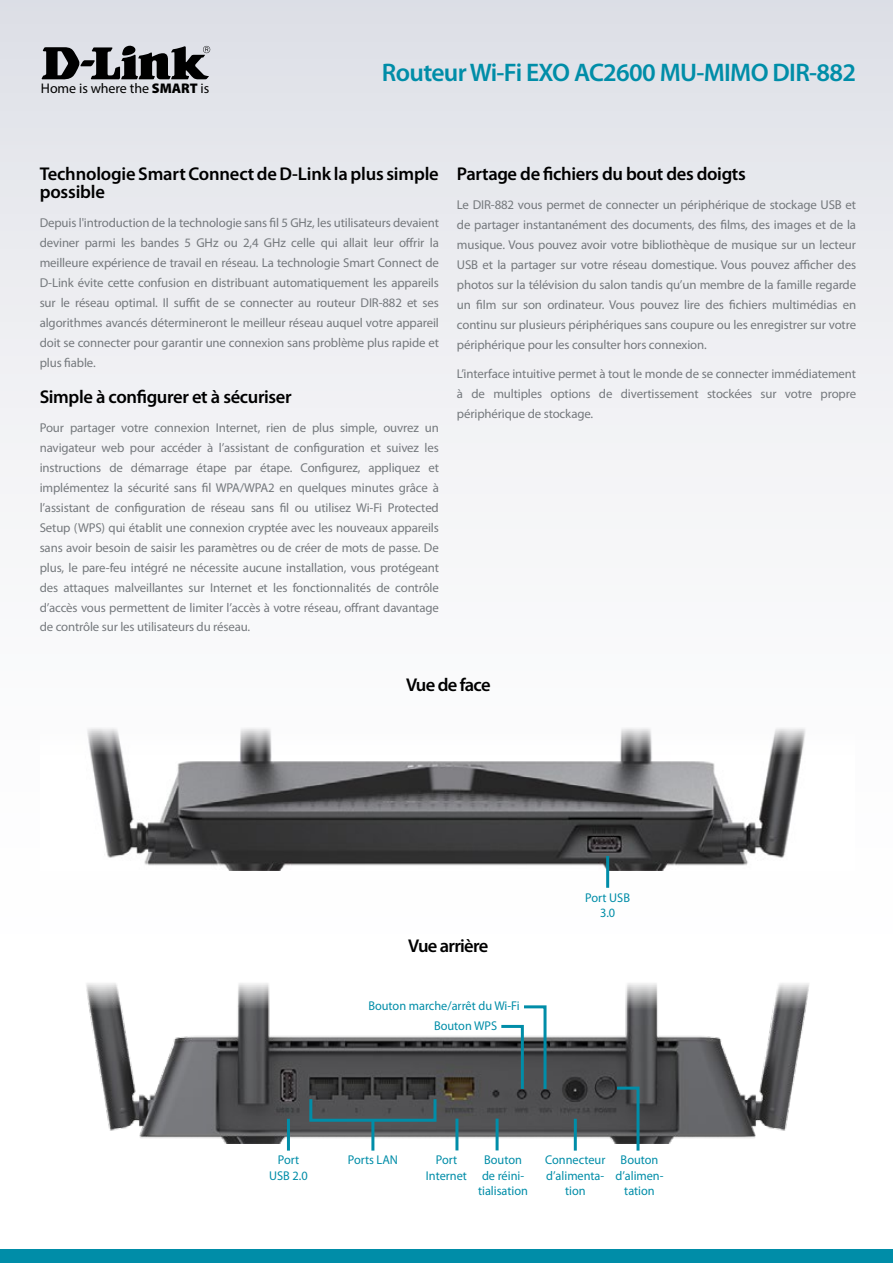
<style>
.page{position:relative;width:893px;height:1263px;background:#fff}
.page>*{position:absolute;margin:0;border:0;box-sizing:border-box;transform-origin:0 0}
.t1{font:600 25.5px "Myriad Pro";letter-spacing:-.025em;color:#008da8}
.t2{font:600 18.6px/18px "Myriad Pro";letter-spacing:-.02em;color:#000}
.t3{font:600 18.6px "Myriad Pro";letter-spacing:-.04em;color:#000}
.t4{font:13.95px "Myriad Pro";letter-spacing:-.005em;color:#000}
.t5{font:12.9px/20px "Myriad Pro";letter-spacing:-.01em;color:#75797d;text-align:justify}
.t6{font:12.75px/15.3px "Myriad Pro";color:#008da8;text-align:center}
.s1{font-weight:900}
</style>
<div class="page">
<div style="left:0;top:0;width:893px;height:1084px;background:linear-gradient(to bottom,#e2e3e9,#fff)"></div>
<div style="left:0;top:1249px;width:893px;height:14px;background:#008da8"></div>
<svg style="left:42px;top:46px;width:168px;height:34px"></svg>
<img style="left:40px;top:973px;width:815px;height:171px">
<hr style="left:287px;top:1119px;width:3px;height:31px;background:#008da8">
<div style="left:309px;top:1098px;width:127px;height:24px;border:3px solid #008da8"></div>
<hr style="left:371px;top:1120px;width:3px;height:30px;background:#008da8">
<svg style="left:614px;top:1085px;width:27px;height:66px"></svg>
<svg style="left:498px;top:1004px;width:50px;height:88px"></svg>
<hr style="left:496px;top:1118px;width:3px;height:32px;background:#008da8">
<hr style="left:574px;top:1119px;width:3px;height:31px;background:#008da8">
<img style="left:40px;top:719px;width:815px;height:151px">
<hr style="left:606px;top:856px;width:3px;height:32px;background:#008da8">
<hr style="left:455px;top:1118px;width:3px;height:32px;background:#008da8">
<p class="t4" style="left:41px;top:80px;width:170px">Home is where the <span class="s1">SMART</span> is</p>
<h1 class="t1" style="left:382px;top:56px;width:476px">Routeur Wi-Fi EXO AC2600 MU-MIMO DIR-882</h1>
<h2 class="t2" style="left:40px;top:165px;width:401px">Technologie Smart Connect de D-Link la plus simple possible</h2>
<p class="t5" style="left:40px;top:213px;width:401px">Depuis l'introduction de la technologie sans fil 5 GHz, les utilisateurs devaient deviner parmi les bandes 5 GHz ou 2,4 GHz celle qui allait leur offrir la meilleure expérience de travail en réseau. La technologie Smart Connect de D-Link évite cette confusion en distribuant automatiquement les appareils sur le réseau optimal. Il suffit de se connecter au routeur DIR-882 et ses algorithmes avancés détermineront le meilleur réseau auquel votre appareil doit se connecter pour garantir une connexion sans problème plus rapide et plus fiable.</p>
<h2 class="t2" style="left:40px;top:387px;width:254px">Simple à configurer et à sécuriser</h2>
<p class="t5" style="left:40px;top:417px;width:401px">Pour partager votre connexion Internet, rien de plus simple, ouvrez un navigateur web pour accéder à l’assistant de configuration et suivez les instructions de démarrage étape par étape. Configurez, appliquez et implémentez la sécurité sans fil WPA/WPA2 en quelques minutes grâce à l’assistant de configuration de réseau sans fil ou utilisez Wi-Fi Protected Setup (WPS) qui établit une connexion cryptée avec les nouveaux appareils sans avoir besoin de saisir les paramètres ou de créer de mots de passe. De plus, le pare-feu intégré ne nécessite aucune installation, vous protégeant des attaques malveillantes sur Internet et les fonctionnalités de contrôle d’accès vous permettent de limiter l’accès à votre réseau, offrant davantage de contrôle sur les utilisateurs du réseau.</p>
<h2 class="t2" style="left:457px;top:165px;width:290px">Partage de fichiers du bout des doigts</h2>
<p class="t5" style="left:457px;top:195px;width:401px">Le DIR-882 vous permet de connecter un périphérique de stockage USB et de partager instantanément des documents, des films, des images et de la musique. Vous pouvez avoir votre bibliothèque de musique sur un lecteur USB et la partager sur votre réseau domestique. Vous pouvez afficher des photos sur la télévision du salon tandis qu’un membre de la famille regarde un film sur son ordinateur. Vous pouvez lire des fichiers multimédias en continu sur plusieurs périphériques sans coupure ou les enregistrer sur votre périphérique pour les consulter hors connexion.</p>
<p class="t5" style="left:457px;top:363px;width:401px">L’interface intuitive permet à tout le monde de se connecter immédiatement à de multiples options de divertissement stockées sur votre propre périphérique de stockage.</p>
<h2 class="t3" style="left:406px;top:673px;width:86px">Vue de face</h2>
<h2 class="t3" style="left:408px;top:934px;width:82px">Vue arrière</h2>
<p class="t6" style="left:368px;top:998px;width:153px">Bouton marche/arrêt du Wi-Fi</p>
<p class="t6" style="left:434px;top:1017px;width:65px">Bouton WPS</p>
<p class="t6" style="left:585px;top:889px;width:46px">Port USB<br>3.0</p>
<p class="t6" style="left:278px;top:1152px;width:23px">Port</p>
<p class="t6" style="left:348px;top:1152px;width:52px">Ports LAN</p>
<p class="t6" style="left:269px;top:1167px;width:40px">USB 2.0</p>
<p class="t6" style="left:426px;top:1152px;width:43px">Port<br>Internet</p>
<p class="t6" style="left:478px;top:1152px;width:51px">Bouton de réini&shy;tialisation</p>
<p class="t6" style="left:545px;top:1152px;width:62px">Connecteur d’alimenta&shy;tion</p>
<p class="t6" style="left:615px;top:1152px;width:50px">Bouton d’alimen&shy;tation</p>
</div>
